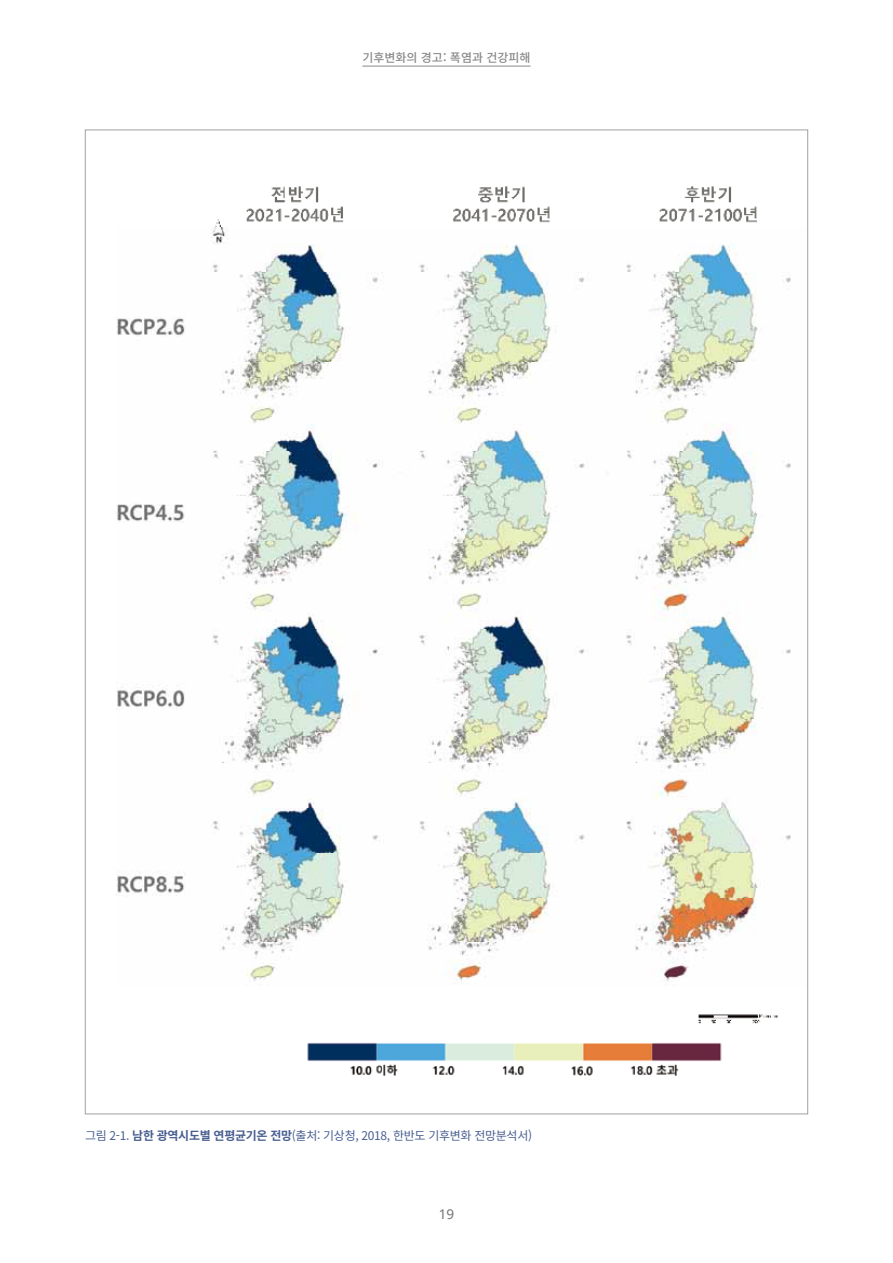
<style>
.page{position:relative;width:893px;height:1263px;background:#fff}
.page>*{position:absolute;margin:0;border:0;box-sizing:border-box;transform-origin:0 0}
.t1{font:13.5px "Noto Sans";color:#727171}
.t2{font:12px "Noto Sans KR";letter-spacing:-.025em;color:#495f91}
.t3{font:500 12px "Noto Sans KR";color:#898989}
.s1{font-weight:700}
</style>
<div class="page">
<hr style="left:362px;top:66px;width:169px;height:1px;background:#898989">
<img style="left:116px;top:186px;width:675px;height:890px">
<p class="t3" style="left:362px;top:50px;width:170px">기후변화의 경고: 폭염과 건강피해</p>
<p class="t2" style="left:85px;top:1129px;width:449px">그림 2-1. <span class="s1">남한 광역시도별 연평균기온 전망</span>(출처: 기상청, 2018, 한반도 기후변화 전망분석서)</p>
<p class="t1" style="left:439px;top:1205px;width:17px">19</p>
</div>
